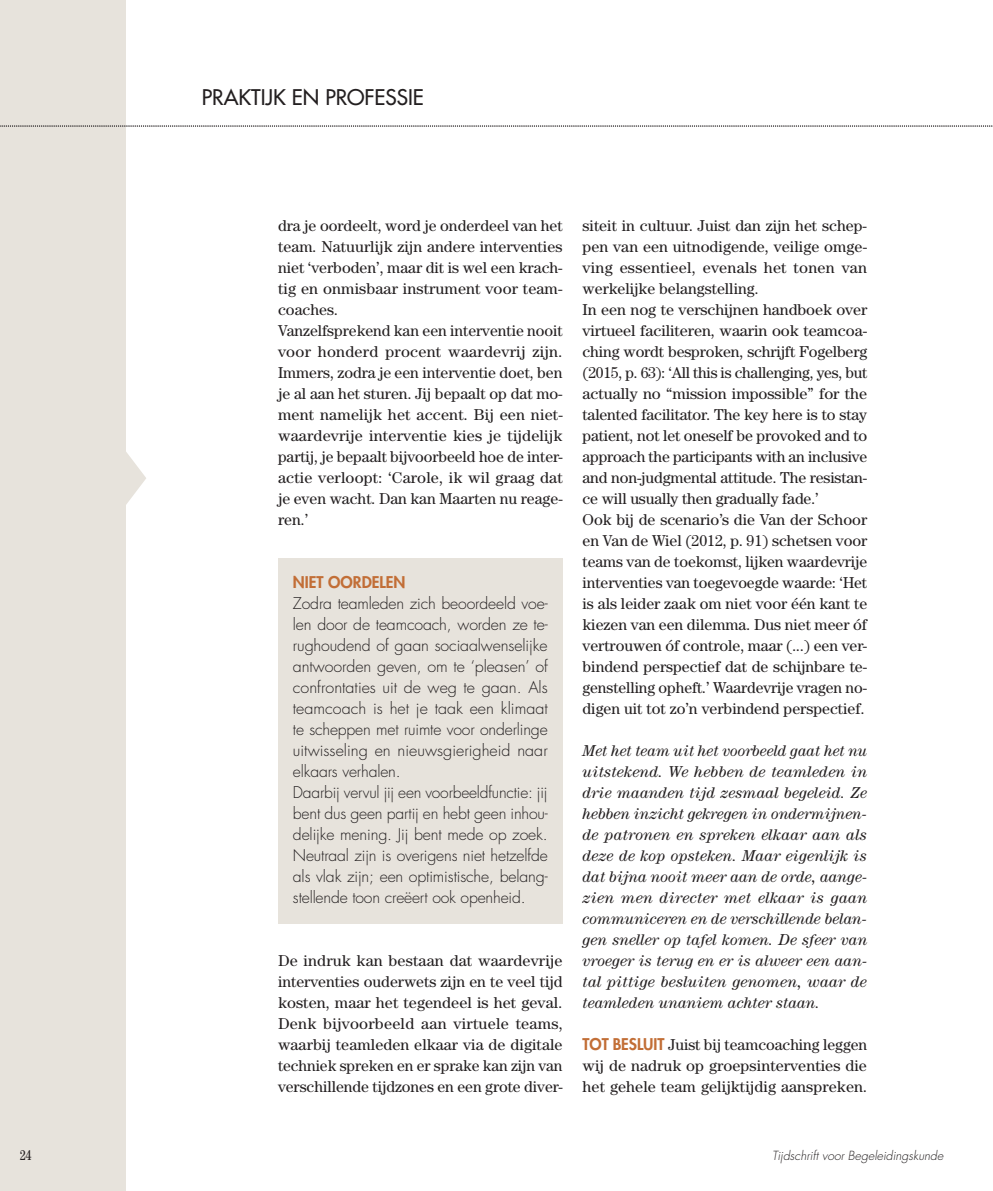
<style>
.page{position:relative;width:993px;height:1191px;background:#fff}
.page>*{position:absolute;margin:0;border:0;box-sizing:border-box;transform-origin:0 0}
.t1{font:500 21px "Futura Std";color:#231f20}
.t2{font:15.75px/21px "Century Std";color:#231f20}
.t3{font:300 15.75px/21px "Futura Std";letter-spacing:-.01em;color:#231f20}
.t4{font:italic 15.75px/21px "Century Std";color:#231f20;text-align:justify}
.t5{font:800 15.75px "Futura Std";color:#c26e36}
.t6{font:condensed 14px "Century Std";color:#231f20}
.t7{font:italic 300 12.25px "Futura Std";color:#231f20}
.s1{font-family:"Futura Std";font-weight:800;color:#c26e36}
</style>
<div class="page">
<div style="left:0;top:0;width:126px;height:1191px;background:#e7e3dc"></div>
<svg style="left:126px;top:452px;width:20px;height:53px"></svg>
<svg style="left:0;top:126px;width:992px;height:1px"></svg>
<div style="left:278px;top:558px;width:284px;height:366px;background:#e7e3dc"></div>
<h1 class="t1" style="left:202px;top:85px;width:223px">PRAKTIJK EN PROFESSIE</h1>
<p class="t2" style="left:278px;top:217px;width:286px">dra je oordeelt, word je onderdeel van het team. Natuurlijk zijn andere interventies niet ‘verboden’, maar dit is wel een krach&shy;tig en onmisbaar instrument voor team&shy;coaches.<br>Vanzelfsprekend kan een interventie nooit voor honderd procent waardevrij zijn.<br>Immers, zodra je een interventie doet, ben je al aan het sturen. Jij bepaalt op dat mo&shy;ment namelijk het accent. Bij een niet&shy;waardevrije interventie kies je tijdelijk partij, je bepaalt bijvoorbeeld hoe de inter&shy;actie verloopt: ‘Carole, ik wil graag dat je even wacht. Dan kan Maarten nu reage&shy;ren.’</p>
<p class="t5" style="left:293px;top:576px;width:114px">NIET OORDELEN</p>
<p class="t3" style="left:293px;top:594px;width:256px">Zodra teamleden zich beoordeeld voe&shy;len door de teamcoach, worden ze te&shy;rughoudend of gaan sociaalwenselijke antwoorden geven, om te ‘pleasen’ of confrontaties uit de weg te gaan. Als teamcoach is het je taak een klimaat te scheppen met ruimte voor onderlinge uitwisseling en nieuwsgierigheid naar elkaars verhalen.<br>Daarbij vervul jij een voorbeeldfunctie: jij bent dus geen partij en hebt geen inhou&shy;delijke mening. Jij bent mede op zoek.<br>Neutraal zijn is overigens niet hetzelfde als vlak zijn; een optimistische, belang&shy;stellende toon creëert ook openheid.</p>
<p class="t2" style="left:278px;top:952px;width:286px;text-align:justify">De indruk kan bestaan dat waardevrije interventies ouderwets zijn en te veel tijd kosten, maar het tegendeel is het geval.<br>Denk bijvoorbeeld aan virtuele teams, waarbij teamleden elkaar via de digitale techniek spreken en er sprake kan zijn van verschillende tijdzones en een grote diver-</p>
<p class="t2" style="left:582px;top:217px;width:286px">siteit in cultuur. Juist dan zijn het schep&shy;pen van een uitnodigende, veilige omge&shy;ving essentieel, evenals het tonen van werkelijke belangstelling.<br>In een nog te verschijnen handboek over virtueel faciliteren, waarin ook teamcoa&shy;ching wordt besproken, schrijft Fogelberg (2015, p. 63): ‘All this is challenging, yes, but actually no “mission impossible” for the talented facilitator. The key here is to stay patient, not let oneself be provoked and to approach the participants with an inclusive and non-judgmental attitude. The resistan&shy;ce will usually then gradually fade.’<br>Ook bij de scenario’s die Van der Schoor en Van de Wiel (2012, p. 91) schetsen voor teams van de toekomst, lijken waardevrije interventies van toegevoegde waarde: ‘Het is als leider zaak om niet voor één kant te kiezen van een dilemma. Dus niet meer óf vertrouwen óf controle, maar (...) een ver&shy;bindend perspectief dat de schijnbare te&shy;genstelling opheft.’ Waardevrije vragen no&shy;digen uit tot zo’n verbindend perspectief.</p>
<p class="t4" style="left:582px;top:742px;width:286px">Met het team uit het voorbeeld gaat het nu uitstekend. We hebben de teamleden in drie maanden tijd zesmaal begeleid. Ze hebben inzicht gekregen in ondermijnen&shy;de patronen en spreken elkaar aan als deze de kop opsteken. Maar eigenlijk is dat bijna nooit meer aan de orde, aange&shy;zien men directer met elkaar is gaan communiceren en de verschillende belan&shy;gen sneller op tafel komen. De sfeer van vroeger is terug en er is alweer een aan&shy;tal pittige besluiten genomen, waar de teamleden unaniem achter staan.</p>
<p class="t2" style="left:582px;top:1036px;width:286px;text-align:justify"><span class="s1">TOT BESLUIT</span> Juist bij teamcoaching leggen wij de nadruk op groepsinterventies die het gehele team gelijktijdig aanspreken.</p>
<p class="t6" style="left:20px;top:1147px;width:13px">24</p>
<p class="t7" style="left:771px;top:1150px;width:173px">Tijdschrift voor Begeleidingskunde</p>
</div>
